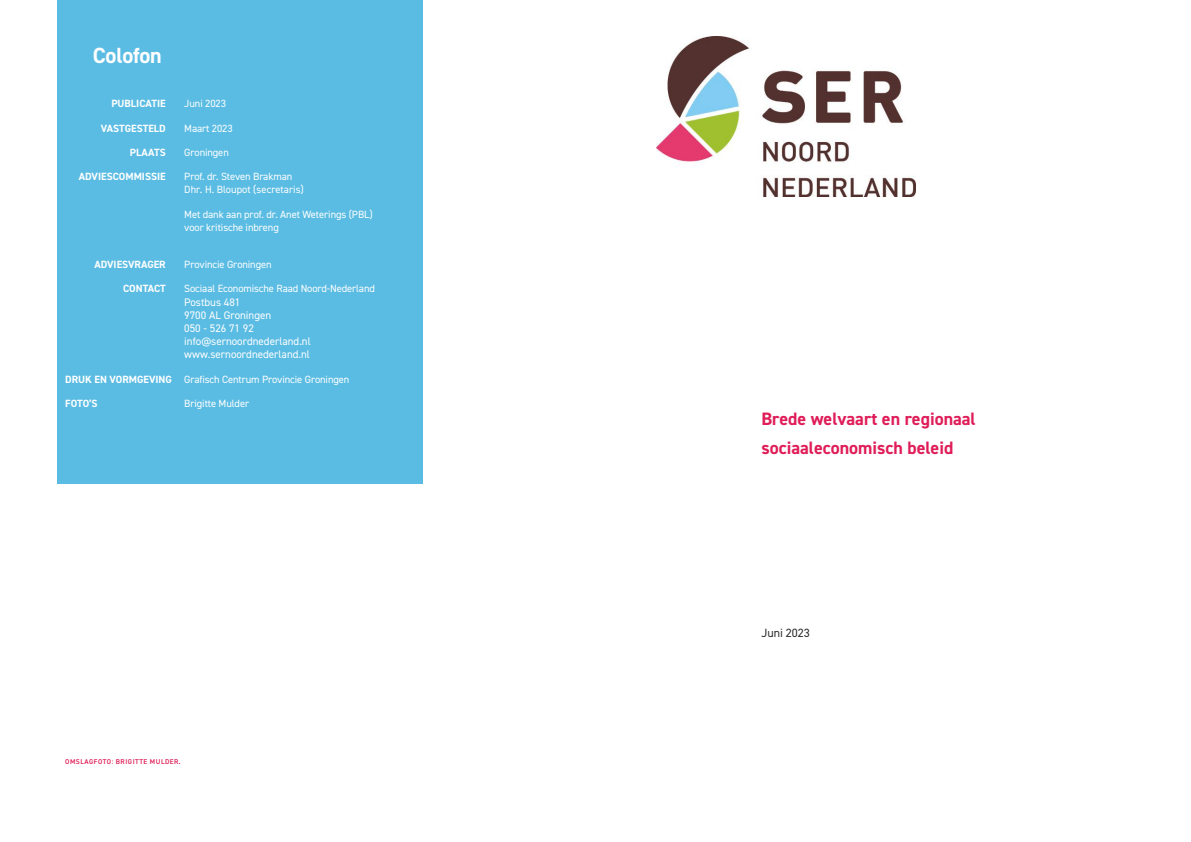
<style>
.page{position:relative;width:1191px;height:842px;background:#fff}
.page>*{position:absolute;margin:0;border:0;box-sizing:border-box;transform-origin:0 0}
.t1{font:700 22px "DIN2014";letter-spacing:-.01em;color:#fefefe}
.t2{font:700 18px/29px "DIN2014";color:#df1d58}
.t3{font:12px "DIN2014";color:#2b2b2a}
.t4{font:11px/13.2px "DIN2014";color:#fefefe}
.t5{font:10.5px/13px "DIN2014";letter-spacing:-.01em;color:#fefefe}
.t6{font:10.5px "DIN2014";letter-spacing:-.01em;color:#fff}
.t7{font:700 10.5px "DIN2014";color:#fefefe}
.t8{font:700 10.5px "DIN2014";color:#fff}
.t9{font:600 7px "DIN2014";letter-spacing:.07em;color:#df1d58}
.s1{font-weight:700}
</style>
<div class="page">
<img style="left:656px;top:36px;width:260px;height:160px">
<div style="left:57px;top:0;width:365px;height:484px;background:#5abce3"></div>
<h1 class="t1" style="left:93px;top:41px;width:71px">Colofon</h1>
<p class="t7" style="left:111px;top:97px;width:56px">PUBLICATIE</p>
<p class="t5" style="left:184px;top:97px;width:43px">Juni 2023</p>
<p class="t7" style="left:101px;top:121px;width:66px">VASTGESTELD</p>
<p class="t5" style="left:184px;top:121px;width:50px">Maart 2023</p>
<p class="t7" style="left:130px;top:145px;width:37px">PLAATS</p>
<p class="t5" style="left:184px;top:146px;width:46px">Groningen</p>
<p class="t7" style="left:79px;top:170px;width:88px">ADVIESCOMMISSIE</p>
<p class="t5" style="left:184px;top:170px;width:121px">Prof. dr. Steven Brakman<br>Dhr. H. Bloupot (secretaris)</p>
<p class="t5" style="left:184px;top:207px;width:190px">Met dank aan prof. dr. Anet Weterings (PBL) voor kritische inbreng</p>
<p class="t7" style="left:94px;top:257px;width:73px">ADVIESVRAGER</p>
<p class="t5" style="left:184px;top:258px;width:89px">Provincie Groningen</p>
<p class="t7" style="left:123px;top:282px;width:44px">CONTACT</p>
<p class="t5" style="left:184px;top:282px;width:192px">Sociaal Economische Raad Noord-Nederland</p>
<p class="t4" style="left:184px;top:295px;width:128px">Postbus 481<br>9700 AL Groningen<br>050 - 526 71 92 info@sernoordnederland.nl www.sernoordnederland.nl</p>
<p class="t6" style="left:65px;top:373px;width:285px"><span class="s1">DRUK EN VORMGEVING</span> Grafisch Centrum Provincie Groningen</p>
<p class="t8" style="left:65px;top:396px;width:34px">FOTO’S</p>
<p class="t6" style="left:184px;top:397px;width:66px">Brigitte Mulder</p>
<p class="t9" style="left:65px;top:757px;width:117px">OMSLAGFOTO: BRIGITTE MULDER.</p>
<h2 class="t2" style="left:761px;top:404px;width:216px">Brede welvaart en regionaal sociaaleconomisch beleid</h2>
<p class="t3" style="left:761px;top:625px;width:50px">Juni 2023</p>
</div>
